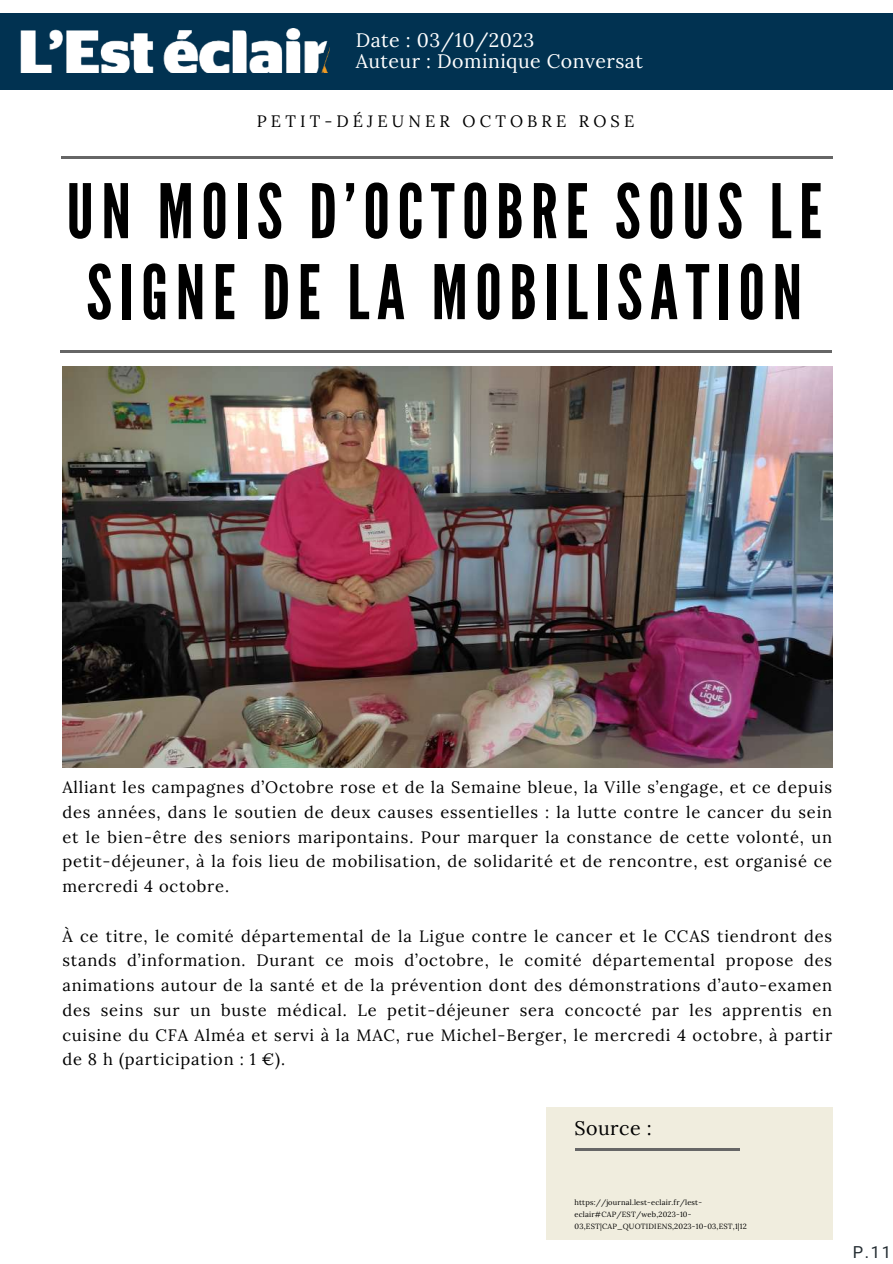
<style>
.page{position:relative;width:893px;height:1264px;background:#fff}
.page>*{position:absolute;margin:0;border:0;box-sizing:border-box;transform-origin:0 0}
.t1{font:75px/81px "League Gothic";letter-spacing:.1em;color:#000}
.t2{font:19.65px "Lora";letter-spacing:.025em;color:#000}
.t3{font:19.5px/21.3px "Lora";letter-spacing:.025em;color:#fff}
.t4{font:16.5px/24.8px "Lora";letter-spacing:.05em;color:#000;text-align:justify}
.t5{font:16.5px "Lora";letter-spacing:.25em;color:#000}
.t6{font:16.5px "Roboto";color:#232c31}
.t7{font:7.5px/11.9px "Lora";letter-spacing:.025em;color:#000}
</style>
<div class="page">
<img style="left:62px;top:366px;width:770px;height:401px">
<hr style="left:61px;top:156px;width:771px;height:2px;background:#666">
<hr style="left:60px;top:350px;width:771px;height:2px;background:#666">
<div style="left:0;top:13px;width:892px;height:76px;background:#013251"></div>
<img style="left:21px;top:28px;width:308px;height:44px">
<div style="left:545px;top:1106px;width:287px;height:133px;background:#f0edde"></div>
<hr style="left:575px;top:1148px;width:164px;height:2px;background:#666">
<p class="t3" style="left:356px;top:29px;width:289px">Date : 03/10/2023<br>Auteur : Dominique Conversat</p>
<p class="t5" style="left:257px;top:111px;width:379px">PETIT-DÉJEUNER OCTOBRE ROSE</p>
<h1 class="t1" style="left:66px;top:172px;width:757px">UN MOIS D’OCTOBRE SOUS LE<br>SIGNE DE LA MOBILISATION</h1>
<p class="t4" style="left:62px;top:774px;width:771px">Alliant les campagnes d’Octobre rose et de la Semaine bleue, la Ville s’engage, et ce depuis des années, dans le soutien de deux causes essentielles : la lutte contre le cancer du sein et le bien-être des seniors maripontains. Pour marquer la constance de cette volonté, un petit-déjeuner, à la fois lieu de mobilisation, de solidarité et de rencontre, est organisé ce mercredi 4 octobre.</p>
<p class="t4" style="left:62px;top:923px;width:771px">À ce titre, le comité départemental de la Ligue contre le cancer et le CCAS tiendront des stands d’information. Durant ce mois d’octobre, le comité départemental propose des animations autour de la santé et de la prévention dont des démonstrations d’auto-examen des seins sur un buste médical. Le petit-déjeuner sera concocté par les apprentis en cuisine du CFA Alméa et servi à la MAC, rue Michel-Berger, le mercredi 4 octobre, à partir de 8 h (participation : 1 €).</p>
<p class="t2" style="left:574px;top:1114px;width:79px">Source :</p>
<p class="t7" style="left:574px;top:1196px;width:174px">https://journal.lest-eclair.fr/lest&shy;eclair#CAP/EST/web,2023-10-<br>03,EST|CAP_QUOTIDIENS,2023-10-03,EST,1|12</p>
<p class="t6" style="left:852px;top:1242px;width:40px">P.11</p>
</div>
